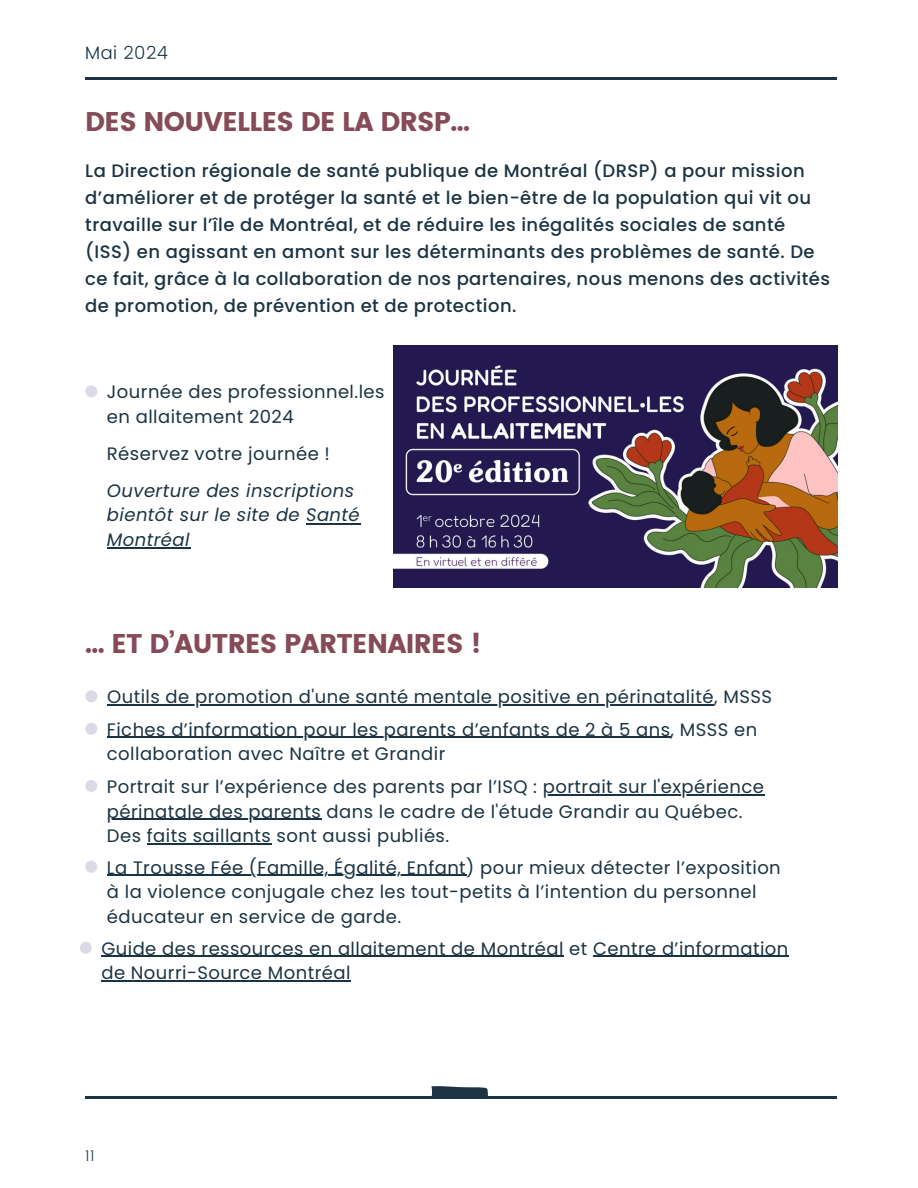
<style>
.page{position:relative;width:918px;height:1188px;background:#fff}
.page>*{position:absolute;margin:0;border:0;box-sizing:border-box;transform-origin:0 0}
.t1{font:27px "Poppins";letter-spacing:-.025em;color:#864a59}
.t2{font:18px/24.8px "Poppins";letter-spacing:.025em;color:#1b3343}
.t3{font:500 18px/27px "Poppins";letter-spacing:.025em;color:#1b3343}
.t4{font:italic 18px/24.8px "Poppins";letter-spacing:.025em;color:#1b3343}
.t5{font:300 18px "Poppins";letter-spacing:.025em;color:#1b3343}
.t6{font:300 15px "Poppins";color:#1b3343}
</style>
<div class="page">
<hr style="left:85px;top:78px;width:752px;height:2px;background:#1b3343">
<hr style="left:85px;top:1096px;width:752px;height:2px;background:#1b3343">
<svg style="left:431px;top:1086px;width:57px;height:10px"></svg>
<svg style="left:85px;top:690px;width:12px;height:12px"></svg>
<hr style="left:107px;top:704px;width:607px;height:2px;background:#1b3343">
<svg style="left:85px;top:723px;width:12px;height:12px"></svg>
<hr style="left:107px;top:737px;width:564px;height:1px;background:#1b3343">
<svg style="left:85px;top:780px;width:12px;height:12px"></svg>
<hr style="left:543px;top:794px;width:221px;height:1px;background:#1b3343">
<hr style="left:107px;top:819px;width:214px;height:1px;background:#1b3343">
<hr style="left:147px;top:844px;width:124px;height:1px;background:#1b3343">
<hr style="left:101px;top:956px;width:463px;height:1px;background:#1b3343">
<hr style="left:593px;top:956px;width:196px;height:1px;background:#1b3343">
<hr style="left:101px;top:981px;width:250px;height:1px;background:#1b3343">
<svg style="left:80px;top:942px;width:12px;height:12px"></svg>
<hr style="left:107px;top:875px;width:359px;height:1px;background:#1b3343">
<svg style="left:85px;top:861px;width:12px;height:12px"></svg>
<img style="left:394px;top:346px;width:443px;height:242px">
<svg style="left:85px;top:385px;width:12px;height:12px"></svg>
<hr style="left:306px;top:523px;width:54px;height:1px;background:#1b3343">
<hr style="left:107px;top:548px;width:83px;height:1px;background:#1b3343">
<p class="t5" style="left:85px;top:43px;width:84px">Mai 2024</p>
<h1 class="t1" style="left:85px;top:106px;width:386px">DES NOUVELLES DE LA DRSP...</h1>
<p class="t3" style="left:85px;top:158px;width:746px">La Direction régionale de santé publique de Montréal (DRSP) a pour mission d’améliorer et de protéger la santé et le bien-être de la population qui vit ou travaille sur l’île de Montréal, et de réduire les inégalités sociales de santé (ISS) en agissant en amont sur les déterminants des problèmes de santé. De ce fait, grâce à la collaboration de nos partenaires, nous menons des activités de promotion, de prévention et de protection.</p>
<p class="t2" style="left:107px;top:380px;width:279px">Journée des professionnel.les</p>
<p class="t2" style="left:107px;top:404px;width:188px">en allaitement 2024</p>
<p class="t2" style="left:107px;top:441px;width:225px">Réservez votre journée !</p>
<p class="t4" style="left:107px;top:478px;width:254px">Ouverture des inscriptions bientôt sur le site de Santé<br>Montréal</p>
<p class="t1" style="left:85px;top:628px;width:398px">... ET D’AUTRES PARTENAIRES !</p>
<p class="t2" style="left:107px;top:685px;width:666px">Outils de promotion d'une santé mentale positive en périnatalité, MSSS</p>
<h1 class="t2" style="left:107px;top:717px;width:652px">Fiches d’information pour les parents d’enfants de 2 à 5 ans, MSSS en collaboration avec Naître et Grandir</h1>
<h2 class="t2" style="left:107px;top:774px;width:659px">Portrait sur l’expérience des parents par l’ISQ : portrait sur l'expérience</h2>
<p class="t2" style="left:107px;top:799px;width:637px">périnatale des parents dans le cadre de l'étude Grandir au Québec.<br>Des faits saillants sont aussi publiés.</p>
<p class="t2" style="left:107px;top:855px;width:675px">La Trousse Fée (Famille, Égalité, Enfant) pour mieux détecter l’exposition à la violence conjugale chez les tout-petits à l’intention du personnel éducateur en service de garde.</p>
<p class="t2" style="left:101px;top:936px;width:688px">Guide des ressources en allaitement de Montréal et Centre d’information de Nourri-Source Montréal</p>
<p class="t6" style="left:85px;top:1147px;width:11px">11</p>
</div>
